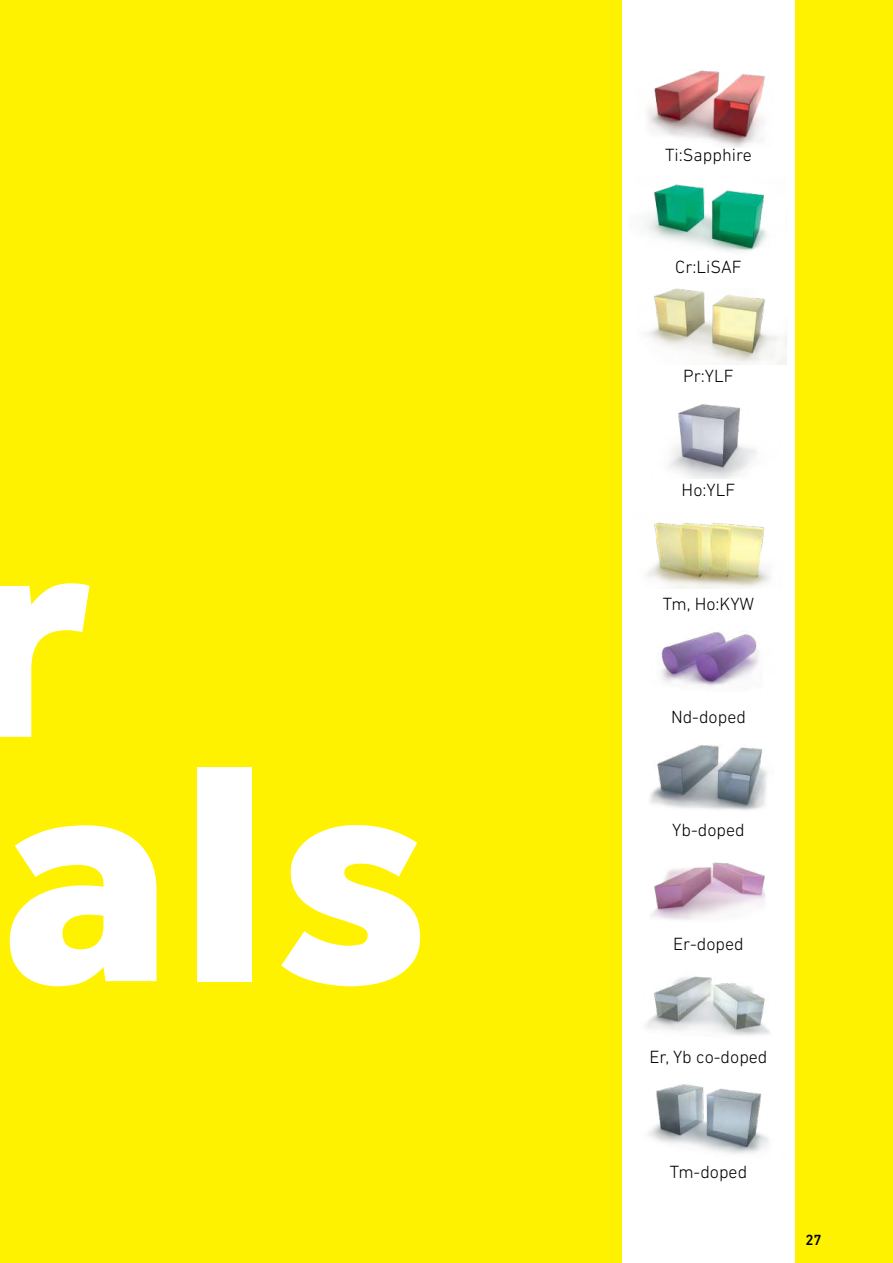
<style>
.page{position:relative;width:893px;height:1263px;background:#fff200}
.page>*{position:absolute;margin:0;border:0;box-sizing:border-box;transform-origin:0 0}
.t1{font:800 321px/244.4px "Effra";color:#fff}
.t2{font:300 18px "DIN Next LT Pro";color:#000}
.t3{font:500 15px "DIN Next LT Pro";color:#000}
</style>
<div class="page">
<div style="left:622px;top:0;width:172px;height:1263px;background:#fff"></div>
<img style="left:646px;top:288px;width:141px;height:77px">
<img style="left:646px;top:522px;width:124px;height:67px">
<img style="left:669px;top:404px;width:87px;height:74px">
<img style="left:645px;top:184px;width:122px;height:68px">
<img style="left:648px;top:70px;width:117px;height:78px">
<img style="left:661px;top:632px;width:98px;height:55px">
<img style="left:650px;top:745px;width:118px;height:65px">
<img style="left:651px;top:862px;width:115px;height:58px">
<img style="left:646px;top:976px;width:124px;height:60px">
<img style="left:648px;top:1084px;width:121px;height:70px">
<h1 class="t1" style="left:-39px;top:499px;width:473px">r als</h1>
<p class="t2" style="left:665px;top:145px;width:88px">Ti:Sapphire</p>
<p class="t2" style="left:675px;top:257px;width:68px">Cr:LiSAF</p>
<p class="t2" style="left:683px;top:366px;width:52px">Pr:YLF</p>
<p class="t2" style="left:682px;top:480px;width:55px">Ho:YLF</p>
<p class="t2" style="left:663px;top:593px;width:93px">Tm, Ho:KYW</p>
<p class="t2" style="left:671px;top:707px;width:76px">Nd-doped</p>
<p class="t2" style="left:672px;top:820px;width:74px">Yb-doped</p>
<p class="t2" style="left:673px;top:933px;width:72px">Er-doped</p>
<p class="t2" style="left:649px;top:1047px;width:120px">Er, Yb co-doped</p>
<p class="t2" style="left:670px;top:1162px;width:79px">Tm-doped</p>
<p class="t3" style="left:805px;top:1231px;width:18px">27</p>
</div>
